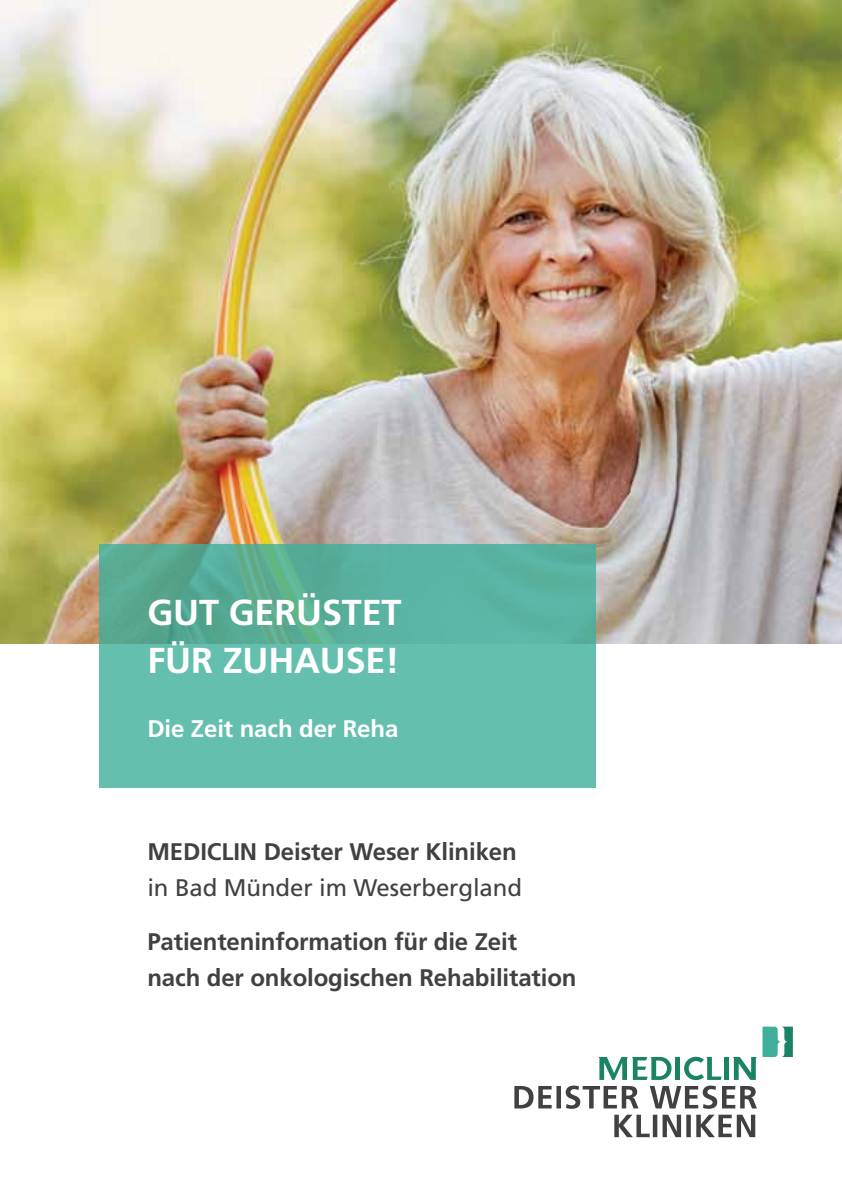
<style>
.page{position:relative;width:842px;height:1191px;background:#fff}
.page>*{position:absolute;margin:0;border:0;box-sizing:border-box;transform-origin:0 0}
.t1{font:700 36px/48px "Frutiger LT";letter-spacing:-.005em;color:#fff}
.t2{font:700 24px/36px "Frutiger LT";letter-spacing:-.005em;color:#414042}
.t3{font:24px "Frutiger LT Std";letter-spacing:-.005em;color:#414042}
.t4{font:700 24px "Frutiger LT";letter-spacing:-.005em;color:#fff}
</style>
<div class="page">
<img style="left:0;top:0;width:842px;height:643px">
<svg style="left:614px;top:1114px;width:141px;height:23px"></svg>
<svg style="left:514px;top:1026px;width:279px;height:82px"></svg>
<svg style="left:99px;top:544px;width:496px;height:244px;background:#60b8a6"></svg>
<h1 class="t1" style="left:147px;top:589px;width:256px">Gut gerüstet für Zuhause!</h1>
<p class="t4" style="left:147px;top:715px;width:252px">Die Zeit nach der Reha</p>
<p class="t2" style="left:147px;top:834px;width:371px">MediClin Deister Weser Kliniken</p>
<p class="t3" style="left:147px;top:873px;width:376px">in Bad Münder im Weserbergland</p>
<p class="t2" style="left:147px;top:924px;width:431px">Patienteninformation für die Zeit<br>nach der onkologischen Rehabilitation</p>
</div>
